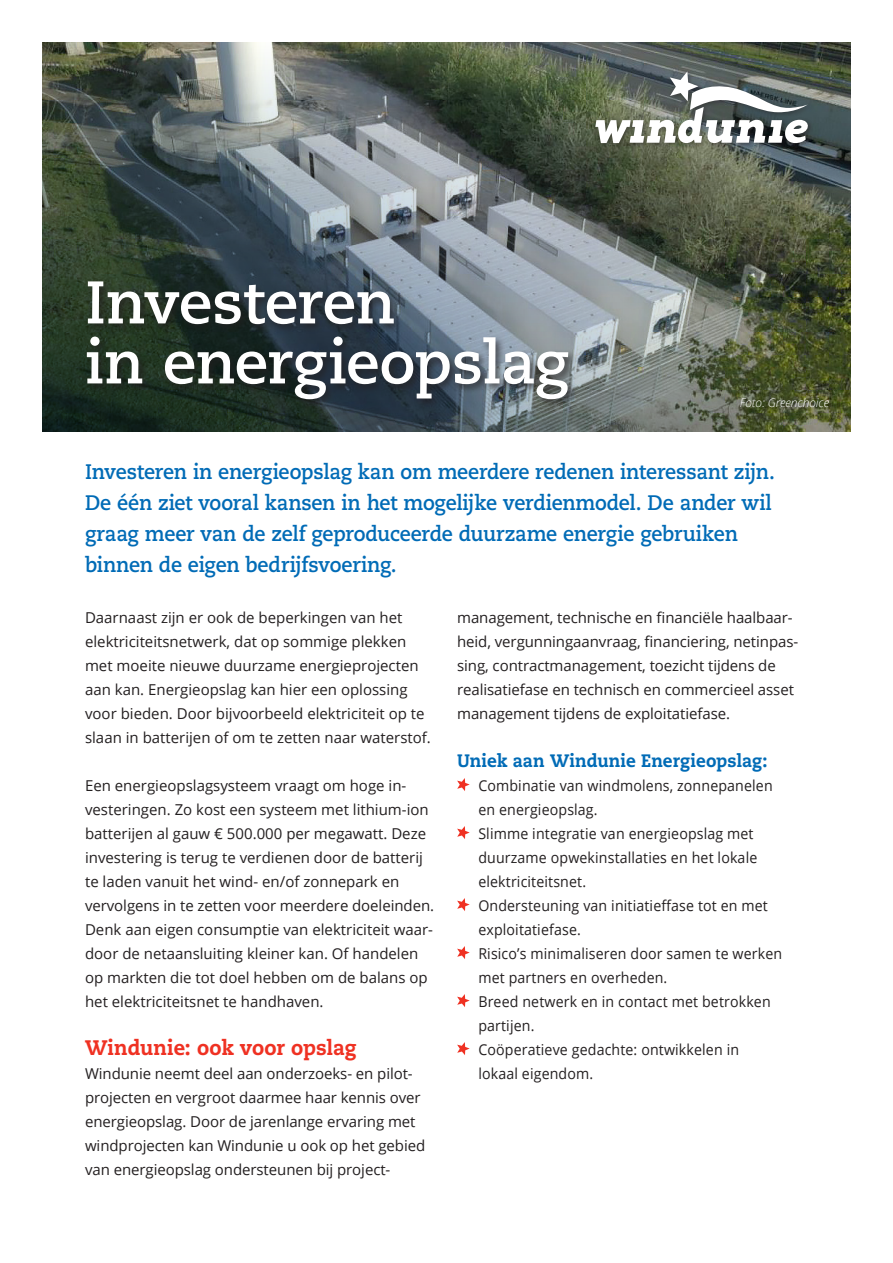
<style>
.page{position:relative;width:893px;height:1263px;background:#fff}
.page>*{position:absolute;margin:0;border:0;box-sizing:border-box;transform-origin:0 0}
.Heading{font:700 60px "Caecilia LT Std";letter-spacing:-.01em;color:#fff}
.Intro{font:700 21px/30.9px "Caecilia LT Std";letter-spacing:-.015em;color:#006bb6;scale:.94 1}
.Body{font:800 21px "Caecilia LT Std";color:#ef3122;scale:.94 1}
.Intro-2{font:800 18px "Caecilia LT Std";color:#006bb6;scale:.94 1}
.Body-2{font:15px/24px "Open Sans";color:#231f20}
.Intro-3{font:15px/24px "Open Sans";letter-spacing:.01em;color:#231f20;scale:.94 1}
.Body-3{font:italic 300 12px "Open Sans";letter-spacing:-.005em;color:#fff}
</style>
<div class="page">
<img style="left:43px;top:43px;width:807px;height:388px">
<div style="left:593px;top:69px;width:220px;height:80px;background:#231f20;opacity:.5"></div>
<svg style="left:595px;top:71px;width:217px;height:72px"></svg>
<svg style="left:457px;top:778px;width:13px;height:13px"></svg>
<svg style="left:457px;top:826px;width:13px;height:13px"></svg>
<svg style="left:457px;top:898px;width:13px;height:13px"></svg>
<svg style="left:457px;top:946px;width:13px;height:13px"></svg>
<svg style="left:457px;top:994px;width:13px;height:13px"></svg>
<svg style="left:457px;top:1042px;width:13px;height:13px"></svg>
<div style="left:83px;top:277px;width:495px;height:132px;background:#231f20;opacity:.75"></div>
<p class="Heading" style="left:85px;top:267px;width:312px">Investeren</p>
<p class="Heading" style="left:85px;top:327px;width:485px">in energieopslag</p>
<p class="Body-3" style="left:740px;top:394px;width:91px">Foto: Greenchoice</p>
<p class="Intro" style="left:85px;top:457px;width:735px">Investeren in energieopslag kan om meerdere redenen interessant zijn.<br>De één ziet vooral kansen in het mogelijke verdienmodel. De ander wil graag meer van de zelf geproduceerde duurzame energie gebruiken binnen de eigen bedrijfsvoering.</p>
<p class="Body-2" style="left:85px;top:605px;width:347px">Daarnaast zijn er ook de beperkingen van het elektriciteitsnetwerk, dat op sommige plekken met moeite nieuwe duurzame energieprojecten aan kan. Energieopslag kan hier een oplossing voor bieden. Door bijvoorbeeld elektriciteit op te slaan in batterijen of om te zetten naar waterstof.</p>
<p class="Body-2" style="left:85px;top:773px;width:351px">Een energieopslagsysteem vraagt om hoge in&shy;vesteringen. Zo kost een systeem met lithium-ion batterijen al gauw € 500.000 per megawatt. Deze investering is terug te verdienen door de batterij te laden vanuit het wind- en/of zonnepark en vervolgens in te zetten voor meerdere doeleinden.<br>Denk aan eigen consumptie van elektriciteit waar&shy;door de netaansluiting kleiner kan. Of handelen op markten die tot doel hebben om de balans op het elektriciteitsnet te handhaven.</p>
<p class="Body" style="left:85px;top:1035px;width:290px">Windunie: ook voor opslag</p>
<p class="Body-2" style="left:85px;top:1061px;width:342px">Windunie neemt deel aan onderzoeks- en pilot&shy;projecten en vergroot daarmee haar kennis over energieopslag. Door de jarenlange ervaring met windprojecten kan Windunie u ook op het gebied van energieopslag ondersteunen bij project-</p>
<p class="Body-2" style="left:457px;top:605px;width:343px">management, technische en financiële haalbaar&shy;heid, vergunningaanvraag, financiering, netinpas&shy;sing, contractmanagement, toezicht tijdens de realisatiefase en technisch en commercieel asset management tijdens de exploitatiefase.</p>
<p class="Intro-2" style="left:457px;top:750px;width:332px">Uniek aan Windunie Energieopslag:</p>
<p class="Intro-3" style="left:478px;top:773px;width:315px">Combinatie van windmolens, zonnepanelen en energieopslag.</p>
<p class="Intro-3" style="left:478px;top:821px;width:298px">Slimme integratie van energieopslag met duurzame opwekinstallaties en het lokale elektriciteitsnet.</p>
<p class="Intro-3" style="left:478px;top:893px;width:310px">Ondersteuning van initiatieffase tot en met exploitatiefase.</p>
<p class="Intro-3" style="left:478px;top:941px;width:325px">Risico’s minimaliseren door samen te werken met partners en overheden.</p>
<p class="Intro-3" style="left:478px;top:989px;width:312px">Breed netwerk en in contact met betrokken partijen.</p>
<p class="Intro-3" style="left:478px;top:1037px;width:279px">Coöperatieve gedachte: ontwikkelen in lokaal eigendom.</p>
</div>
